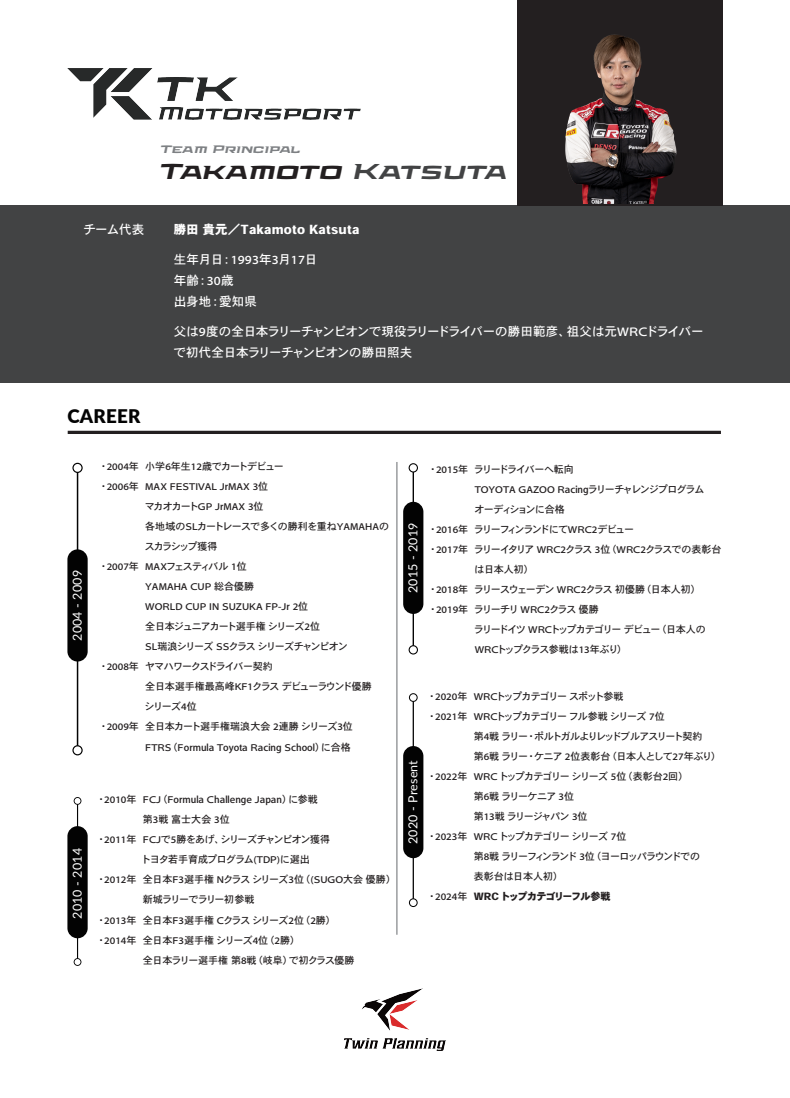
<style>
.page{position:relative;width:790px;height:1098px;background:#fff}
.page>*{position:absolute;margin:0;border:0;box-sizing:border-box;transform-origin:0 0}
.t1{font:25px "Aviano Future Black Fast";letter-spacing:.01em;color:#231f20}
.t2{font:900 18.75px "Lato";letter-spacing:.015em;color:#030303}
.t3{font:12.5px/21.2px "Heisei Kaku Go Std W5";letter-spacing:-.015em;color:#fff}
.t4{font:12.5px "Lato";letter-spacing:.015em;color:#fff}
.t5{font:12.5px/21.2px "Heisei Kaku Go Std W5";letter-spacing:.015em;color:#fff}
.t6{font:12.5px "Heisei Kaku Go Std W9";letter-spacing:.015em;color:#fff}
.t7{font:12.5px "Aviano Future Black Fast";letter-spacing:.015em;color:#7d8083}
.t8{font:10px "Heisei Kaku Go Std W5";letter-spacing:-.01em;color:#231f20}
.t9{font:10px "Heisei Kaku Go Std W5";letter-spacing:-.03em;color:#231f20}
.t10{font:10px "Heisei Kaku Go Std W5";letter-spacing:-.07em;color:#231f20}
.t11{font:10px "Heisei Kaku Go Std W5";letter-spacing:-.08em;color:#231f20}
.t12{font:10px "Heisei Kaku Go Std W5";letter-spacing:-.045em;color:#231f20}
.t13{font:10px "Heisei Kaku Go Std W5";letter-spacing:-.14em;color:#231f20}
.t14{font:10px "Heisei Kaku Go Std W5";letter-spacing:-.11em;color:#231f20}
.t15{font:10px "Heisei Kaku Go Std W5";letter-spacing:-.12em;color:#231f20}
.t16{font:10px "Heisei Kaku Go Std W5";letter-spacing:-.09em;color:#231f20}
.t17{font:10px "Heisei Kaku Go Std W5";letter-spacing:-.085em;color:#231f20}
.t18{font:10px "Heisei Kaku Go Std W9";letter-spacing:-.08em;color:#231f20}
.t19{font:10px "Heisei Kaku Go Std W5";letter-spacing:-.04em;color:#231f20}
.t20{font:10px "Heisei Kaku Go Std W5";letter-spacing:-.1em;color:#231f20}
.t21{font:10px "Heisei Kaku Go Std W5";letter-spacing:-.05em;color:#231f20}
.t22{font:10px "Heisei Kaku Go Std W5";letter-spacing:-.06em;color:#231f20}
.s1{color:#424344}
.s2{font-family:"Heisei Kaku Go Std W5"}
</style>
<div class="page">
<div style="left:0;top:205px;width:789px;height:177px;background:#424344"></div>
<img style="left:68px;top:69px;width:292px;height:50px">
<div style="left:517px;top:0;width:205px;height:205px;background:#231f20"></div>
<hr style="left:68px;top:431px;width:652px;height:3px;background:#231f20">
<hr style="left:77px;top:800px;width:1px;height:162px;background:#030303">
<svg style="left:74px;top:797px;width:7px;height:7px"></svg>
<svg style="left:74px;top:958px;width:7px;height:7px"></svg>
<div style="left:67px;top:826px;width:21px;height:112px;background:#030303;border-radius:10px"></div>
<hr style="left:77px;top:467px;width:1px;height:283px;background:#030303">
<svg style="left:72px;top:462px;width:11px;height:11px"></svg>
<svg style="left:72px;top:745px;width:11px;height:10px"></svg>
<div style="left:67px;top:549px;width:21px;height:112px;background:#030303;border-radius:10px"></div>
<hr style="left:412px;top:467px;width:2px;height:183px;background:#030303">
<svg style="left:408px;top:463px;width:10px;height:9px"></svg>
<svg style="left:408px;top:645px;width:10px;height:9px"></svg>
<div style="left:403px;top:502px;width:20px;height:112px;background:#030303;border-radius:10px"></div>
<img style="left:344px;top:988px;width:102px;height:63px">
<img style="left:565px;top:34px;width:112px;height:169px">
<hr style="left:396px;top:462px;width:1px;height:472px;background:#7d8083">
<hr style="left:412px;top:697px;width:1px;height:205px;background:#030303">
<svg style="left:408px;top:693px;width:9px;height:9px"></svg>
<svg style="left:408px;top:898px;width:9px;height:9px"></svg>
<div style="left:403px;top:746px;width:20px;height:112px;background:#030303;border-radius:10px"></div>
<p class="t7" style="left:159px;top:143px;width:142px">Team Principal</p>
<h1 class="t1" style="left:158px;top:160px;width:350px">Takamoto <span class="s1">Katsuta</span></h1>
<p class="t3" style="left:83px;top:218px;width:75px">チーム代表　</p>
<p class="t6" style="left:174px;top:221px;width:187px">勝田 貴元／Takamoto Katsuta</p>
<p class="t5" style="left:174px;top:248px;width:145px">生年月日：1993年3月17日年齢：30歳<br>出身地：愛知県</p>
<p class="t3" style="left:173px;top:321px;width:531px">父は9度の全日本ラリーチャンピオンで現役ラリードライバーの勝田範彦、祖父は元WRCドライバーで初代全日本ラリーチャンピオンの勝田照夫</p>
<h2 class="t2" style="left:67px;top:401px;width:74px">CAREER</h2>
<p class="t4" style="left:68px;top:640px;width:72px;rotate:-90deg">2004 - 2009</p>
<p class="t4" style="left:68px;top:918px;width:72px;rotate:-90deg">2010 - 2014</p>
<p class="t8" style="left:98px;top:460px;width:187px">・2004年 小学6年生12歳でカートデビュー</p>
<p class="t8" style="left:98px;top:480px;width:171px">・2006年 MAX FESTIVAL JrMAX 3位</p>
<p class="t12" style="left:145px;top:500px;width:120px">マカオカートGP JrMAX 3位</p>
<p class="t8" style="left:145px;top:520px;width:245px">各地域のSLカートレースで多くの勝利を重ねYAMAHAの</p>
<p class="t13" style="left:145px;top:540px;width:74px">スカラシップ獲得</p>
<p class="t8" style="left:98px;top:560px;width:150px">・2007年 MAXフェスティバル 1位</p>
<p class="t8" style="left:145px;top:580px;width:110px">YAMAHA CUP 総合優勝</p>
<p class="t8" style="left:145px;top:600px;width:164px">WORLD CUP IN SUZUKA FP-Jr 2位</p>
<p class="t11" style="left:145px;top:620px;width:176px">全日本ジュニアカート選手権 シリーズ2位</p>
<p class="t17" style="left:145px;top:640px;width:204px">SL瑞浪シリーズ SSクラス シリーズチャンピオン</p>
<p class="t10" style="left:98px;top:660px;width:176px">・2008年 ヤマハワークスドライバー契約</p>
<p class="t9" style="left:145px;top:680px;width:228px">全日本選手権最高峰KF1クラス デビューラウンド優勝</p>
<p class="t8" style="left:144px;top:700px;width:54px">シリーズ4位</p>
<p class="t8" style="left:98px;top:720px;width:256px">・2009年 全日本カート選手権瑞浪大会 2連勝 シリーズ3位</p>
<p class="t8" style="left:145px;top:740px;width:207px">FTRS（Formula Toyota Racing School）に合格</p>
<p class="t8" style="left:96px;top:793px;width:223px">・2010年 FCJ（Formula Challenge Japan）に参戦</p>
<p class="t8" style="left:143px;top:813px;width:88px">第3戦 富士大会 3位</p>
<p class="t9" style="left:96px;top:833px;width:235px">・2011年 FCJで5勝をあげ、シリーズチャンピオン獲得</p>
<p class="t19" style="left:141px;top:853px;width:170px">トヨタ若手育成プログラム(TDP)に選出</p>
<p class="t8" style="left:96px;top:873px;width:301px">・2012年 全日本F3選手権 Nクラス シリーズ3位（(SUGO大会 優勝）</p>
<p class="t11" style="left:143px;top:893px;width:113px">新城ラリーでラリー初参戦</p>
<p class="t8" style="left:96px;top:913px;width:241px">・2013年 全日本F3選手権 Cクラス シリーズ2位（2勝）</p>
<p class="t8" style="left:96px;top:933px;width:205px">・2014年 全日本F3選手権 シリーズ4位（2勝）</p>
<p class="t9" style="left:143px;top:953px;width:213px">全日本ラリー選手権 第8戦（岐阜）で初クラス優勝</p>
<p class="t4" style="left:403px;top:593px;width:72px;rotate:-90deg">2015 - 2019</p>
<p class="t12" style="left:427px;top:463px;width:147px">・2015年 ラリードライバーへ転向</p>
<p class="t8" style="left:474px;top:483px;width:231px">TOYOTA GAZOO Racingラリーチャレンジプログラム</p>
<p class="t22" style="left:474px;top:503px;width:92px">オーディションに合格</p>
<p class="t16" style="left:427px;top:523px;width:208px">・2016年 ラリーフィンランドにてWRC2デビュー</p>
<p class="t8" style="left:427px;top:543px;width:295px">・2017年 ラリーイタリア WRC2クラス 3位（WRC2クラスでの表彰台</p>
<p class="t8" style="left:474px;top:563px;width:60px">は日本人初）</p>
<p class="t9" style="left:427px;top:583px;width:274px">・2018年 ラリースウェーデン WRC2クラス 初優勝（日本人初）</p>
<p class="t8" style="left:427px;top:603px;width:172px">・2019年 ラリーチリ WRC2クラス 優勝</p>
<p class="t15" style="left:473px;top:623px;width:233px">ラリードイツ WRCトップカテゴリー デビュー（日本人の</p>
<p class="t12" style="left:474px;top:643px;width:153px">WRCトップクラス参戦は13年ぶり）</p>
<p class="t4" style="left:403px;top:844px;width:85px;rotate:-90deg">2020 - Present</p>
<p class="t11" style="left:426px;top:689px;width:198px">・2020年 WRCトップカテゴリー スポット参戦</p>
<p class="t10" style="left:426px;top:709px;width:239px">・2021年 WRCトップカテゴリー フル参戦 シリーズ 7位</p>
<p class="t13" style="left:473px;top:729px;width:230px">第4戦 ラリー・ポルトガルよりレッドブルアスリート契約</p>
<p class="t9" style="left:473px;top:749px;width:248px">第6戦 ラリー・ケニア 2位表彰台（日本人として27年ぶり）</p>
<p class="t8" style="left:426px;top:769px;width:262px">・2022年 WRC トップカテゴリー シリーズ 5位（表彰台2回）</p>
<p class="t21" style="left:473px;top:789px;width:102px">第6戦 ラリーケニア 3位</p>
<p class="t20" style="left:473px;top:809px;width:115px">第13戦 ラリージャパン 3位</p>
<p class="t10" style="left:426px;top:829px;width:201px">・2023年 WRC トップカテゴリー シリーズ 7位</p>
<p class="t14" style="left:473px;top:849px;width:228px">第8戦 ラリーフィンランド 3位（ヨーロッパラウンドでの</p>
<p class="t8" style="left:473px;top:869px;width:90px">表彰台は日本人初）</p>
<p class="t18" style="left:426px;top:889px;width:185px"><span class="s2">・2024年</span> WRC トップカテゴリーフル参戦</p>
</div>
